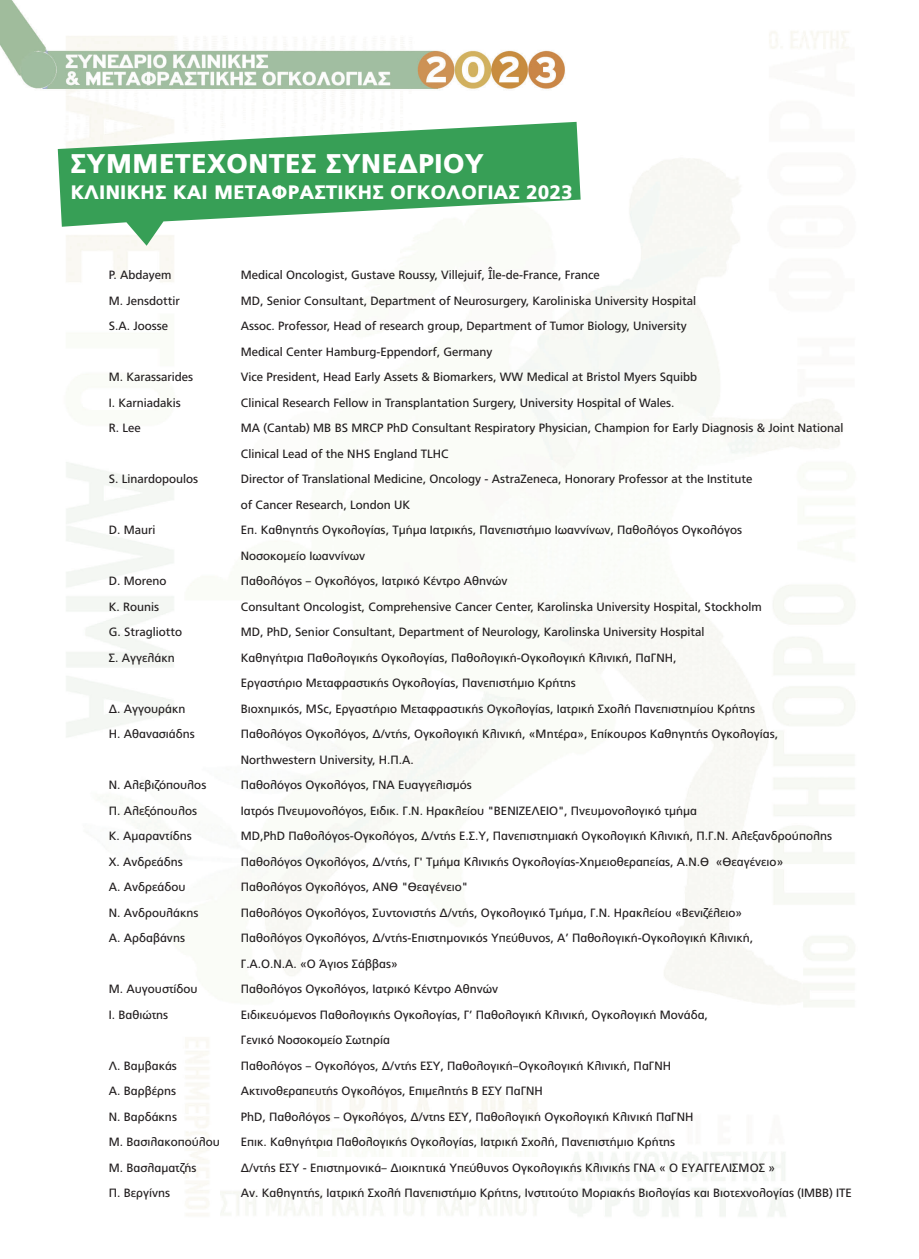
<style>
.page{position:relative;width:919px;height:1259px;background:#fff}
.page>*{position:absolute;margin:0;border:0;box-sizing:border-box;transform-origin:0 0}
.t1{font:900 27px "PF Catalog";color:#fff}
.t2{font:900 19.5px "PF Catalog";color:#fff}
.t3{font:12px/25.5px "PF Catalog";color:#231f20}
.s1{font-family:"Tahoma"}
</style>
<div class="page">
<img style="left:0;top:0;width:855px;height:1216px">
<svg style="left:58px;top:122px;width:522px;height:124px;fill:#379f56"></svg>
<h1 class="t1" style="left:70px;top:147px;width:415px">ΣΥΜΜΕΤΕΧΟΝΤΕΣ ΣΥΝΕΔΡΙΟΥ</h1>
<h2 class="t2" style="left:70px;top:181px;width:504px">ΚΛΙΝΙΚΗΣ ΚΑΙ ΜΕΤΑΦΡΑΣΤΙΚΗΣ ΟΓΚΟΛΟΓΙΑΣ 2023</h2>
<p class="t3" style="left:109px;top:262px;width:64px">P. Abdayem</p>
<p class="t3" style="left:241px;top:262px;width:360px">Medical Oncologist, Gustave Roussy, Villejuif, <span class="s1">Î</span>le-de-France, France</p>
<p class="t3" style="left:109px;top:288px;width:72px">M. Jensdottir</p>
<p class="t3" style="left:241px;top:288px;width:456px">MD, Senior Consultant, Department of Neurosurgery, Karoliniska University Hospital</p>
<p class="t3" style="left:109px;top:313px;width:61px">S.A. Joosse</p>
<p class="t3" style="left:241px;top:313px;width:447px">Assoc. Professor, Head of research group, Department of Tumor Biology, University<br>Medical Center Hamburg-Eppendorf, Germany</p>
<p class="t3" style="left:109px;top:364px;width:86px">M. Karassarides</p>
<p class="t3" style="left:241px;top:364px;width:457px">Vice President, Head Early Assets &amp; Biomarkers, WW Medical at Bristol Myers Squibb</p>
<p class="t3" style="left:109px;top:390px;width:74px">Ι. Karniadakis</p>
<p class="t3" style="left:241px;top:390px;width:435px">Clinical Research Fellow in Transplantation Surgery, University Hospital of Wales.</p>
<p class="t3" style="left:109px;top:415px;width:33px">R. Lee</p>
<p class="t3" style="left:241px;top:415px;width:604px">MA (Cantab) MB BS MRCP PhD Consultant Respiratory Physician, Champion for Early Diagnosis &amp; Joint National<br>Clinical Lead of the NHS England TLHC</p>
<p class="t3" style="left:109px;top:466px;width:91px">S. Linardopoulos</p>
<p class="t3" style="left:241px;top:466px;width:513px">Director of Translational Medicine, Oncology - AstraZeneca, Honorary Professor at the Institute of Cancer Research, London UK</p>
<p class="t3" style="left:109px;top:517px;width:48px">D. Mauri</p>
<p class="t3" style="left:241px;top:517px;width:503px">Επ. Καθηγητής Ογκολογίας, Τμήμα Ιατρικής, Πανεπιστήμιο Ιωαννίνων, Παθολόγος Ογκολόγος<br>Νοσoκομείο Ιωαννίνων</p>
<p class="t3" style="left:109px;top:568px;width:59px">D. Moreno</p>
<p class="t3" style="left:241px;top:568px;width:268px">Παθολόγος – Ογκολόγος, Iατρικό Κέντρο Αθηνών</p>
<p class="t3" style="left:109px;top:594px;width:52px">K. Rounis</p>
<p class="t3" style="left:241px;top:594px;width:522px">Consultant Oncologist, Comprehensive Cancer Center, Karolinska University Hospital, Stockholm</p>
<p class="t3" style="left:109px;top:619px;width:75px">G. Stragliotto</p>
<p class="t3" style="left:241px;top:619px;width:465px">MD, PhD, Senior Consultant, Department of Neurology, Karolinska University Hospital</p>
<p class="t3" style="left:109px;top:645px;width:67px">Σ. Αγγελάκη</p>
<p class="t3" style="left:241px;top:645px;width:437px">Καθηγήτρια Παθολογικής Ογκολογίας, Παθολογική-Ογκολογική Κλινική, ΠαΓΝΗ,<br>Εργαστήριο Μεταφραστικής Ογκολογίας, Πανεπιστήμιο Κρήτης</p>
<p class="t3" style="left:109px;top:696px;width:78px">Δ. Αγγουράκη</p>
<p class="t3" style="left:241px;top:696px;width:516px">Βιοχημικός, MSc, Εργαστήριο Μεταφραστικής Ογκολογίας, Ιατρική Σχολή Πανεπιστημίου Κρήτης</p>
<p class="t3" style="left:109px;top:721px;width:88px">Η. Αθανασιάδης</p>
<p class="t3" style="left:241px;top:721px;width:538px">Παθολόγος Ογκολόγος, Δ/ντής, Ογκολογική Κλινική, «Μητέρα», Επίκουρος Καθηγητής Ογκολογίας,<br>Northwestern University, Η.Π.Α.</p>
<p class="t3" style="left:109px;top:772px;width:99px">Ν. Αλεβιζόπουλος</p>
<p class="t3" style="left:241px;top:772px;width:232px">Παθολόγος Ογκολόγος, ΓΝΑ Ευαγγελισμός</p>
<p class="t3" style="left:109px;top:798px;width:90px">Π. Αλεξόπουλος</p>
<p class="t3" style="left:241px;top:798px;width:457px">Ιατρός Πνευμονολόγος, Ειδικ. Γ.Ν. Ηρακλείου "ΒΕΝΙΖΕΛΕΙΟ", Πνευμονολογικό τμήμα</p>
<p class="t3" style="left:109px;top:823px;width:84px">Κ. Αμαραντίδης</p>
<p class="t3" style="left:241px;top:823px;width:592px">MD,PhD Παθολόγος-Ογκολόγος, Δ/ντής Ε.Σ.Υ, Πανεπιστημιακή Ογκολογική Κλινική, Π.Γ.Ν. Αλεξανδρούπολης</p>
<p class="t3" style="left:109px;top:849px;width:75px">Χ. Ανδρεάδης</p>
<p class="t3" style="left:241px;top:849px;width:544px">Παθολόγος Ογκολόγος, Δ/ντής, Γ' Τμήμα Κλινικής Ογκολογίας-Χημειοθεραπείας, Α.Ν.Θ «Θεαγένειο»</p>
<p class="t3" style="left:109px;top:874px;width:78px">Α. Ανδρεάδου</p>
<p class="t3" style="left:241px;top:874px;width:229px">Παθολόγος Ογκολόγος, ΑΝΘ "Θεαγένειο"</p>
<p class="t3" style="left:109px;top:900px;width:91px">Ν. Ανδρουλάκης</p>
<p class="t3" style="left:241px;top:900px;width:503px">Παθολόγος Ογκολόγος, Συντονιστής Δ/ντής, Ογκολογικό Τμήμα, Γ.Ν. Ηρακλείου «Βενιζέλειο»</p>
<p class="t3" style="left:109px;top:925px;width:78px">Α. Αρδαβάνης</p>
<p class="t3" style="left:241px;top:925px;width:513px">Παθολόγος Ογκολόγος, Δ/ντής-Επιστημονικός Υπεύθυνος, Α’ Παθολογική-Ογκολογική Κλινική,<br>Γ.Α.Ο.Ν.Α. «Ο Άγιος Σάββας»</p>
<p class="t3" style="left:109px;top:976px;width:90px">Μ. Αυγουστίδου</p>
<p class="t3" style="left:241px;top:976px;width:259px">Παθολόγος Ογκολόγος, Iατρικό Κέντρο Αθηνών</p>
<p class="t3" style="left:109px;top:1002px;width:61px">Ι. Βαθιώτης</p>
<p class="t3" style="left:241px;top:1002px;width:468px">Ειδικευόμενος Παθολογικής Ογκολογίας, Γ’ Παθολογική Κλινική, Ογκολογική Μονάδα,<br>Γενικό Νοσοκομείο Σωτηρία</p>
<p class="t3" style="left:109px;top:1053px;width:70px">Λ. Βαμβακάς</p>
<p class="t3" style="left:241px;top:1053px;width:431px">Παθολόγος – Ογκολόγος, Δ/ντής ΕΣΥ, Παθολογική–Ογκολογική Κλινική, ΠαΓΝΗ</p>
<p class="t3" style="left:109px;top:1078px;width:69px">Α. Βαρβέρης</p>
<p class="t3" style="left:241px;top:1078px;width:303px">Ακτινοθεραπευτής Ογκολόγος, Επιμελητής Β ΕΣΥ ΠαΓΝΗ</p>
<p class="t3" style="left:109px;top:1104px;width:70px">Ν. Βαρδάκης</p>
<p class="t3" style="left:241px;top:1104px;width:454px">PhD, Παθολόγος – Ογκολόγος, Δ/ντης ΕΣΥ, Παθολογική Ογκολογική Κλινική ΠαΓΝΗ</p>
<p class="t3" style="left:109px;top:1129px;width:113px">Μ. Βασιλακοπούλου</p>
<p class="t3" style="left:241px;top:1129px;width:436px">Επικ. Καθηγήτρια Παθολογικής Ογκολογίας, Ιατρική Σχολή, Πανεπιστήμιο Κρήτης</p>
<p class="t3" style="left:109px;top:1155px;width:89px">Μ. Βασλαματζής</p>
<p class="t3" style="left:241px;top:1155px;width:535px">Δ/ντής ΕΣΥ - Επιστημονικά– Διοικητικά Υπεύθυνος Ογκολογικής Κλινικής ΓΝΑ « Ο ΕΥΑΓΓΕΛΙΣΜΟΣ »</p>
<p class="t3" style="left:109px;top:1180px;width:63px">Π. Βεργίνης</p>
<p class="t3" style="left:241px;top:1180px;width:612px">Αν. Καθηγητής, Ιατρική Σχολή Πανεπιστήμιο Κρήτης, Ινστιτούτο Μοριακής Βιολογίας και Βιοτεχνολογίας (ΙΜΒΒ) ΙΤΕ</p>
</div>
